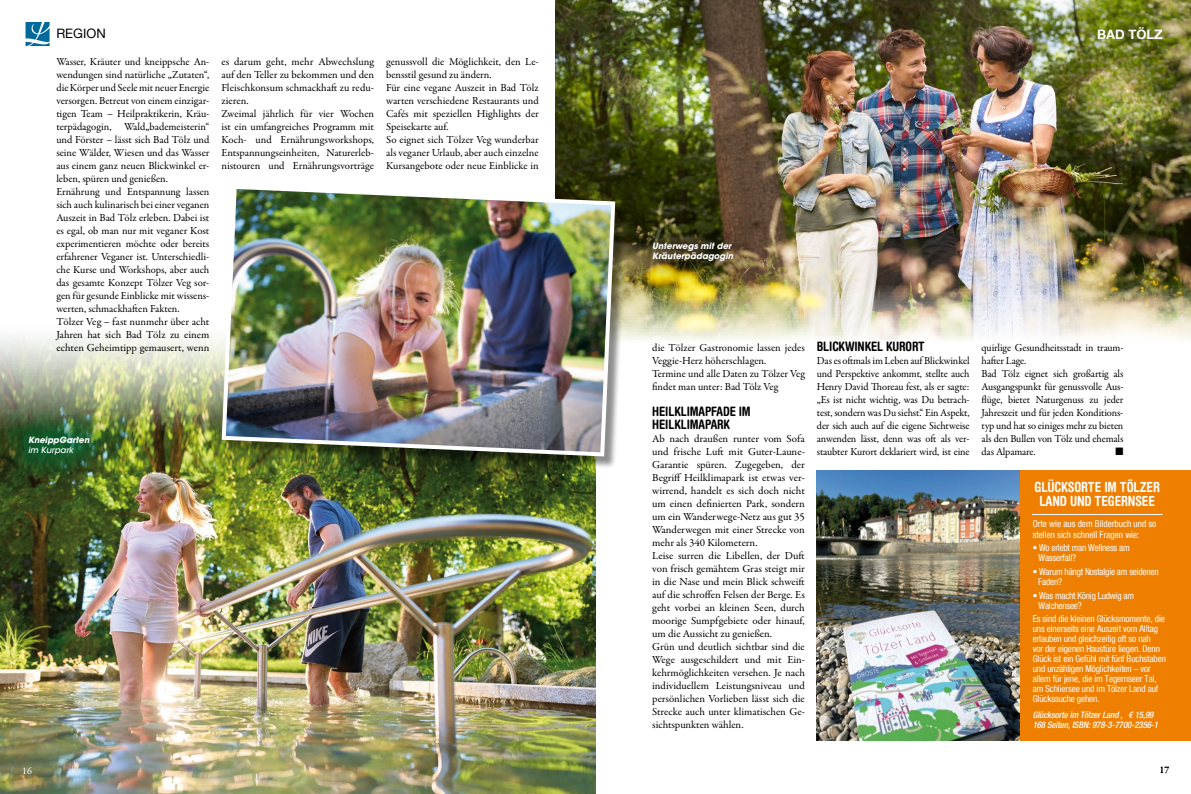
<style>
.page{position:relative;width:1191px;height:794px;background:#fff}
.page>*{position:absolute;margin:0;border:0;box-sizing:border-box;transform-origin:0 0}
.t1{font:700 condensed 14px/14px "Helvetica Rounded LT Std";letter-spacing:-.01em;color:#fff;text-align:center;scale:.95 1}
.t2{font:700 condensed 13px/13px "Helvetica Rounded LT Std";letter-spacing:-.01em;color:#000}
.t3{font:700 13px "Helvetica Neue LT Com";color:#fff}
.t4{font:13px "Helvetica Neue LT Com";color:#000}
.t5{font:10.8px/13px "Garamond Premr Pro";letter-spacing:-.005em;color:#000}
.t6{font:10.8px "Zapf Dingbats ITC";color:#000}
.t7{font:10px "Garamond Premr Pro";color:#000}
.t8{font:10px "Garamond Premr Pro";color:#fff}
.t9{font:condensed 9.5px/10px "Helvetica Neue LT Com";letter-spacing:-.01em;color:#fff}
.t10{font:condensed 9.5px/10.5px "Helvetica Neue LT Com";letter-spacing:-.01em;color:#fff;scale:.95 1}
.t11{font:italic 500 condensed 9px/10.3px "Helvetica Neue LT Com";letter-spacing:-.01em;color:#fff}
.t12{font:italic 700 8.5px/10px "ITC Avant Garde Std";color:#fff}
.t13{font:italic 500 8.5px "ITC Avant Garde Std";color:#fff}
</style>
<div class="page">
<img style="left:817px;top:470px;width:203px;height:270px">
<img style="left:0;top:337px;width:595px;height:457px">
<img style="left:556px;top:0;width:635px;height:340px">
<div style="left:223px;top:187px;width:404px;height:281px;background:#000;opacity:.45"></div>
<img style="left:220px;top:183px;width:397px;height:275px">
<div style="left:0;top:407px;width:119px;height:77px;background:#006331;opacity:.83"></div>
<div style="left:623px;top:212px;width:139px;height:79px;background:#000;opacity:.65"></div>
<div style="left:1020px;top:470px;width:171px;height:270px;background:#ee7f00"></div>
<hr style="left:1032px;top:514px;width:130px;height:1px;background:#fff">
<svg style="left:26px;top:22px;width:24px;height:24px"></svg>
<p class="t4" style="left:56px;top:26px;width:51px">REGION</p>
<p class="t5" style="left:56px;top:55px;width:155px">Wasser, Kräuter und kneippsche An&shy;wendungen sind natürliche „Zutaten“, die Körper und Seele mit neuer Energie versorgen. Betreut von einem einzigar&shy;tigen Team – Heilpraktikerin, Kräu&shy;terpädagogin, Wald„bademeisterin“ und Förster – lässt sich Bad Tölz und seine Wälder, Wiesen und das Wasser aus einem ganz neuen Blickwinkel er&shy;leben, spüren und genießen.<br>Ernährung und Entspannung lassen sich auch kulinarisch bei einer veganen Auszeit in Bad Tölz erleben. Dabei ist es egal, ob man nur mit veganer Kost experimentieren möchte oder bereits erfahrener Veganer ist. Unterschiedli&shy;che Kurse und Workshops, aber auch das gesamte Konzept Tölzer Veg sor&shy;gen für gesunde Einblicke mit wissens&shy;werten, schmackhaften Fakten.<br>Tölzer Veg – fast nunmehr über acht Jahren hat sich Bad Tölz zu einem echten Geheimtipp gemausert, wenn</p>
<p class="t5" style="left:221px;top:55px;width:154px">es darum geht, mehr Abwechslung auf den Teller zu bekommen und den<br>Fleischkonsum schmackhaft zu redu&shy;zieren.<br>Zweimal jährlich für vier Wochen ist ein umfangreiches Programm mit<br>Koch- und Ernährungsworkshops,<br>Entspannungseinheiten, Naturerleb&shy;nistouren und Ernährungsvorträge</p>
<p class="t5" style="left:386px;top:55px;width:154px">genussvoll die Möglichkeit, den Le&shy;bensstil gesund zu ändern.<br>Für eine vegane Auszeit in Bad Tölz warten verschiedene Restaurants und Cafés mit speziellen Highlights der Speisekarte auf.<br>So eignet sich Tölzer Veg wunderbar als veganer Urlaub, aber auch einzelne Kursangebote oder neue Einblicke in</p>
<p class="t12" style="left:28px;top:435px;width:65px">KneippGarten</p>
<p class="t13" style="left:28px;top:444px;width:49px">im Kurpark</p>
<p class="t8" style="left:22px;top:765px;width:11px">16</p>
<p class="t3" style="left:1097px;top:26px;width:67px">Bad Tölz</p>
<p class="t12" style="left:652px;top:241px;width:85px">Unterwegs mit der<br>Kräuterpädagogin</p>
<p class="t5" style="left:652px;top:341px;width:154px">die Tölzer Gastronomie lassen jedes<br>Veggie-Herz höherschlagen.<br>Termine und alle Daten zu Tölzer Veg findet man unter: Bad Tölz Veg</p>
<p class="t2" style="left:652px;top:405px;width:100px">HEILKLIMAPFADE IM<br>HEILKLIMAPARK</p>
<p class="t5" style="left:652px;top:432px;width:154px">Ab nach draußen runter vom Sofa und frische Luft mit Guter-Laune-Garantie spüren. Zugegeben, der Begriff Heilklimapark ist etwas ver&shy;wirrend, handelt es sich doch nicht um einen definierten Park, sondern um ein Wanderwege-Netz aus gut 35<br>Wanderwegen mit einer Strecke von mehr als 340 Kilometern.<br>Leise surren die Libellen, der Duft von frisch gemähtem Gras steigt mir in die Nase und mein Blick schweift auf die schroffen Felsen der Berge. Es geht vorbei an kleinen Seen, durch moorige Sumpfgebiete oder hinauf, um die Aussicht zu genießen.<br>Grün und deutlich sichtbar sind die Wege ausgeschildert und mit Ein&shy;kehrmöglichkeiten versehen. Je nach individuellem Leistungsniveau und persönlichen Vorlieben lässt sich die Strecke auch unter klimatischen Ge&shy;sichtspunkten wählen.</p>
<p class="t2" style="left:817px;top:340px;width:109px">BLICKWINKEL KURORT</p>
<p class="t5" style="left:817px;top:354px;width:154px;text-align:justify">Das es oftmals im Leben auf Blickwinkel und Perspektive ankommt, stellte auch Henry David Thoreau fest, als er sagte: „Es ist nicht wichtig, was Du betrach&shy;test, sondern was Du siehst.“ Ein Aspekt, der sich auch auf die eigene Sichtweise anwenden lässt, denn was oft als ver&shy;staubter Kurort deklariert wird, ist eine</p>
<p class="t5" style="left:981px;top:341px;width:143px">quirlige Gesundheitsstadt in traum&shy;hafter Lage.<br>Bad Tölz eignet sich großartig als<br>Ausgangspunkt für genussvolle Aus&shy;flüge, bietet Naturgenuss zu jeder<br>Jahreszeit und für jeden Konditions&shy;typ und hat so einiges mehr zu bieten als den Bullen von Tölz und ehemals das Alpamare.</p>
<p class="t6" style="left:1115px;top:446px;width:9px">■</p>
<p class="t1" style="left:1034px;top:480px;width:133px">GLÜCKSORTE IM TÖLZER<br>LAND UND TEGERNSEE</p>
<p class="t9" style="left:1032px;top:518px;width:125px;line-height:10.5px">Orte wie aus dem Bilderbuch und so stellen sich schnell Fragen wie:</p>
<p class="t10" style="left:1038px;top:542px;width:97px;text-indent:-6px">• Wo erlebt man Wellness am<br>Wasserfall?</p>
<p class="t9" style="left:1038px;top:566px;width:122px;line-height:10.5px;text-indent:-6px">• Warum hängt Nostalgie am seidenen<br>Faden?</p>
<p class="t9" style="left:1038px;top:590px;width:97px;line-height:10.5px;text-indent:-6px">• Was macht König Ludwig am<br>Walchensee?</p>
<p class="t9" style="left:1032px;top:613px;width:135px">Es sind die kleinen Glücksmomente, die uns einerseits eine Auszeit vom Alltag erlauben und gleichzeitig oft so nah<br>vor der eigenen Haustüre liegen. Denn Glück ist ein Gefühl mit fünf Buchstaben und unzähligen Möglichkeiten – vor allem für jene, die im Tegernseer Tal, am Schliersee und im Tölzer Land auf Glückssuche gehen.</p>
<p class="t11" style="left:1032px;top:709px;width:127px">Glücksorte im Tölzer Land , € 15,99<br>168 Seiten, ISBN: 978-3-7700-2356-1</p>
<p class="t7" style="left:1159px;top:764px;width:11px">17</p>
</div>
